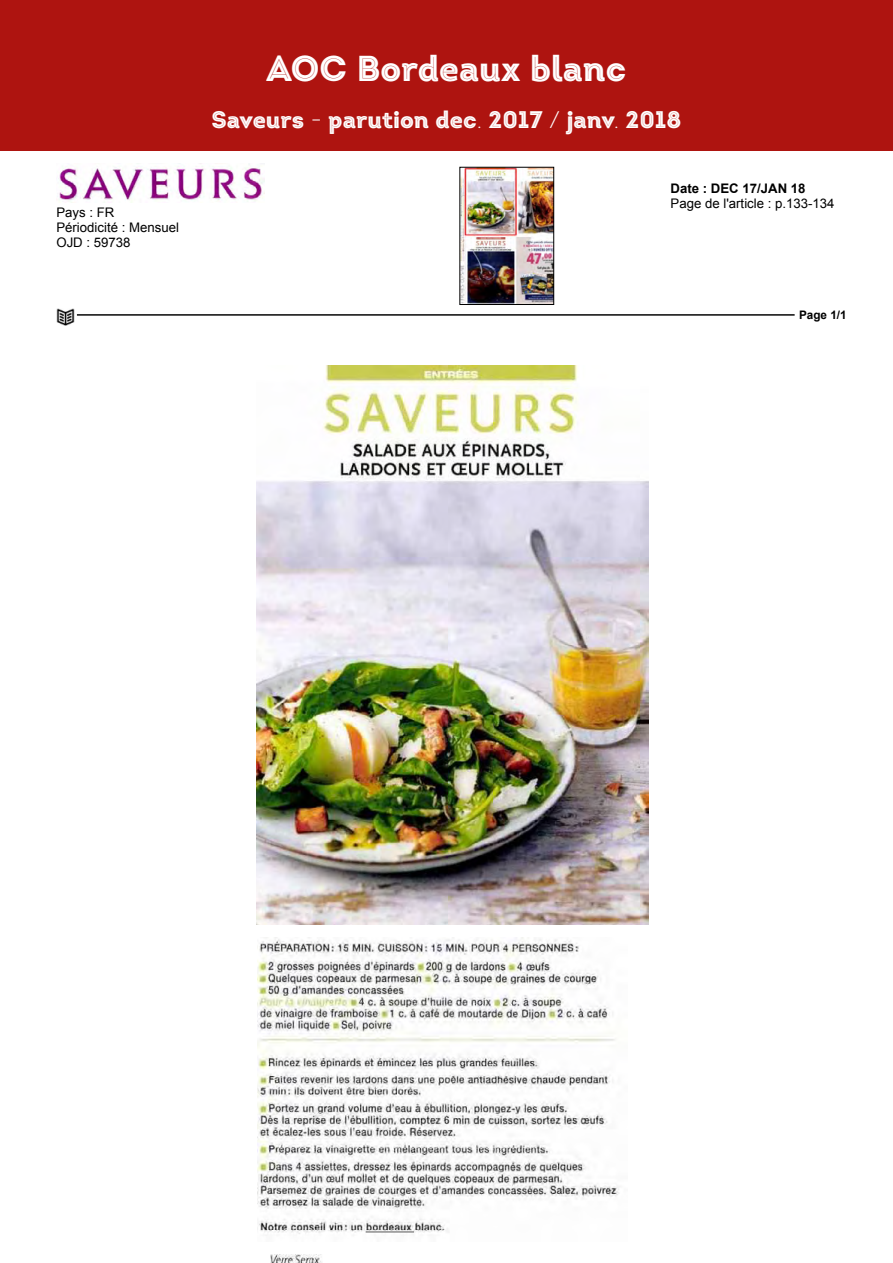
<style>
.page{position:relative;width:893px;height:1263px;background:#fff}
.page>*{position:absolute;margin:0;border:0;box-sizing:border-box;transform-origin:0 0}
.t1{font:36px "Intro Black Inline";color:#fff}
.t2{font:24px "Intro Black Inline";color:#fff}
.t3{font:13.2px/14.7px "Arial";color:#000}
.t4{font:700 13.2px "Arial";color:#000}
.t5{font:700 11.7px "Arial";color:#000}
</style>
<div class="page">
<div style="left:0;top:0;width:893px;height:151px;background:#ae1410"></div>
<img style="left:56px;top:308px;width:18px;height:17px">
<hr style="left:77px;top:314px;width:718px;height:2px;background:#000">
<img style="left:57px;top:163px;width:207px;height:40px">
<img style="left:462px;top:169px;width:90px;height:134px">
<div style="left:460px;top:167px;width:94px;height:138px;border:1px solid #000"></div>
<img style="left:257px;top:365px;width:392px;height:560px">
<img style="left:258px;top:937px;width:361px;height:297px">
<img style="left:271px;top:1254px;width:51px;height:9px">
<hr style="left:367px;top:1231px;width:46px;height:1px;background:#fff">
<hr style="left:365px;top:1232px;width:49px;height:1px;background:#fff">
<p class="t3" style="left:56px;top:205px;width:124px">Pays : FR<br>Périodicité : Mensuel<br>OJD : 59738</p>
<h1 class="t1" style="left:267px;top:46px;width:361px">AOC Bordeaux blanc</h1>
<h2 class="t2" style="left:212px;top:104px;width:471px">Saveurs - parution dec. 2017 / janv. 2018</h2>
<p class="t4" style="left:671px;top:179px;width:137px">Date : DEC 17/JAN 18</p>
<p class="t3" style="left:671px;top:196px;width:166px">Page de l'article : p.133-134</p>
<p class="t5" style="left:799px;top:307px;width:49px">Page 1/1</p>
</div>
